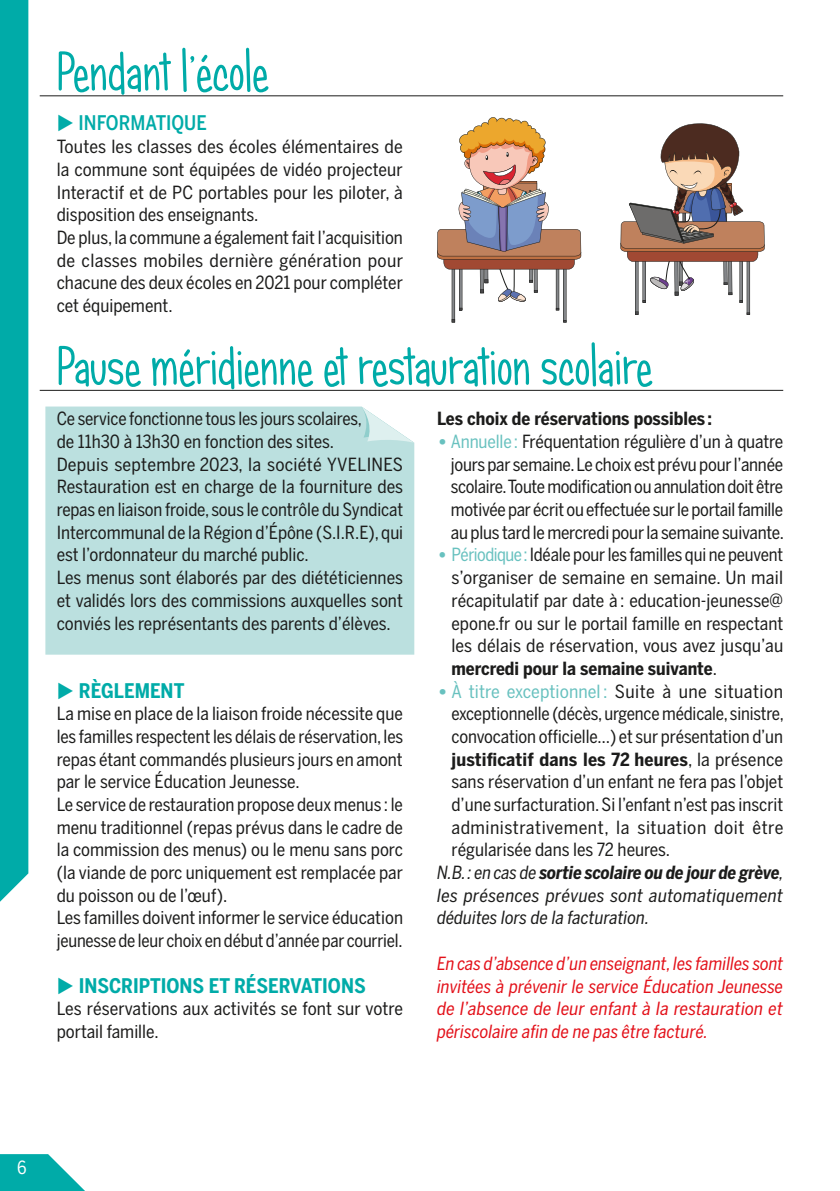
<style>
.page{position:relative;width:840px;height:1191px;background:#fff}
.page>*{position:absolute;margin:0;border:0;box-sizing:border-box;transform-origin:0 0}
.t1{font:54px "Candy Round BTN Cond";color:#00aba8}
.t2{font:700 20px "Benton Sans Cond";color:#00aba8}
.t3{font:500 20px "Benton Sans Cond";color:#00aba8}
.t4{font:18px/22.6px "Benton Sans Cond";color:#1c1c1b}
.t5{font:italic 18px/22.6px "Benton Sans Cond";color:#e31019;text-align:justify}
.t6{font:700 18px "Benton Sans Cond";color:#1c1c1b}
.t7{font:italic 18px "Benton Sans Cond";letter-spacing:.005em;color:#1c1c1b}
.t8{font:italic 700 18px "Benton Sans Cond";letter-spacing:-.005em;color:#1c1c1b}
.t9{font:18px "Benton Sans Cond";letter-spacing:.005em;color:#68c1bf}
.t10{font:18px "Benton Sans Cond";letter-spacing:.025em;color:#1c1c1b}
.t11{font:18px "Benton Sans Cond";color:#fff}
.s1{font-size:23.4px;color:#68c1bf}
.s2{color:#68c1bf}
.s3{font-weight:700}
.s4{font-size:23.4px}
.s5{color:#1c1c1b}
.s6{font-weight:400}
</style>
<div class="page">
<div style="left:45px;top:406px;width:369px;height:248px;background:#bbe0df"></div>
<svg style="left:361px;top:406px;width:53px;height:37px"></svg>
<hr style="left:40px;top:95px;width:742px;height:1px;background:#1c1c1b">
<hr style="left:40px;top:390px;width:742px;height:1px;background:#1c1c1b">
<svg style="left:634px;top:253px;width:4px;height:62px"></svg>
<svg style="left:634px;top:311px;width:4px;height:4px"></svg>
<hr style="left:746px;top:253px;width:3px;height:62px;background:#1d1e1c">
<svg style="left:620px;top:123px;width:144px;height:180px"></svg>
<svg style="left:451px;top:260px;width:4px;height:62px"></svg>
<svg style="left:451px;top:319px;width:4px;height:3px"></svg>
<hr style="left:563px;top:260px;width:3px;height:62px;background:#1d1e1c">
<hr style="left:459px;top:248px;width:3px;height:62px;background:#1d1e1c">
<svg style="left:555px;top:248px;width:4px;height:62px"></svg>
<svg style="left:437px;top:117px;width:144px;height:185px"></svg>
<svg style="left:0;top:1154px;width:85px;height:37px"></svg>
<div style="left:0;top:0;width:28px;height:902px;background:#00aba8"></div>
<h1 class="t1" style="left:57px;top:40px;width:213px">Pendant l’école</h1>
<p class="t3" style="left:57px;top:111px;width:151px">◆ INFORMATIQUE</p>
<p class="t4" style="left:57px;top:135px;width:347px">Toutes les classes des écoles élémentaires de la commune sont équipées de vidéo projecteur Interactif et de PC portables pour les piloter, à disposition des enseignants.<br>De plus, la commune a également fait l’acquisition de classes mobiles dernière génération pour chacune des deux écoles en 2021 pour compléter cet équipement.</p>
<h1 class="t1" style="left:57px;top:334px;width:597px">Pause méridienne et restauration scolaire</h1>
<p class="t4" style="left:57px;top:407px;width:348px">Ce service fonctionne tous les jours scolaires,<br>de 11h30 à 13h30 en fonction des sites.<br>Depuis septembre 2023, la société YVELINES Restauration est en charge de la fourniture des repas en liaison froide, sous le contrôle du Syndicat Intercommunal de la Région d’Épône (S.I.R.E), qui est l’ordonnateur du marché public.<br>Les menus sont élaborés par des diététiciennes et validés lors des commissions auxquelles sont conviés les représentants des parents d’élèves.</p>
<p class="t2" style="left:57px;top:678px;width:129px">◆ RÈGLEMENT</p>
<p class="t4" style="left:57px;top:702px;width:348px">La mise en place de la liaison froide nécessite que les familles respectent les délais de réservation, les repas étant commandés plusieurs jours en amont par le service Éducation Jeunesse.<br>Le service de restauration propose deux menus : le menu traditionnel (repas prévus dans le cadre de la commission des menus) ou le menu sans porc (la viande de porc uniquement est remplacée par du poisson ou de l’œuf).<br>Les familles doivent informer le service éducation jeunesse de leur choix en début d’année par courriel.</p>
<p class="t2" style="left:57px;top:973px;width:310px">◆ INSCRIPTIONS ET RÉSERVATIONS</p>
<p class="t4" style="left:57px;top:997px;width:347px">Les réservations aux activités se font sur votre portail famille.</p>
<p class="t6" style="left:437px;top:408px;width:276px">Les choix de réservations possibles :</p>
<p class="t4" style="left:450px;top:430px;width:334px;text-align:justify;text-indent:-14px"><span class="s1">•</span> <span class="s2">Annuelle:</span> Fréquentation régulière d’un à quatre jours par semaine. Le choix est prévu pour l’année scolaire. Toute modification ou annulation doit être motivée par écrit ou effectuée sur le portail famille au plus tard le mercredi pour la semaine suivante.</p>
<p class="t4" style="left:451px;top:543px;width:333px;text-align:justify;text-indent:-14px"><span class="s1">•</span> <span class="s2">Périodique:</span> Idéale pour les familles qui ne peuvent s’organiser de semaine en semaine. Un mail récapitulatif par date à : education-jeunesse@ epone.fr ou sur le portail famille en respectant les délais de réservation, vous avez jusqu’au <span class="s3">mercredi pour la semaine suivante</span>.</p>
<p class="t9" style="left:437px;top:680px;width:347px"><span class="s4">•</span> À titre exceptionnel : <span class="s5">Suite à une situation</span></p>
<p class="t4" style="left:451px;top:702px;width:334px">exceptionnelle (décès, urgence médicale, sinistre,</p>
<p class="t4" style="left:451px;top:725px;width:333px">convocation officielle…) et sur présentation d’un</p>
<p class="t6" style="left:451px;top:748px;width:333px">justificatif dans les 72 heures<span class="s6">, la présence</span></p>
<p class="t4" style="left:451px;top:770px;width:333px">sans réservation d’un enfant ne fera pas l’objet</p>
<p class="t4" style="left:451px;top:793px;width:333px">d’une surfacturation. Si l’enfant n’est pas inscrit</p>
<p class="t10" style="left:451px;top:816px;width:333px">administrativement, la situation doit être</p>
<p class="t4" style="left:451px;top:838px;width:220px">régularisée dans les 72 heures.</p>
<p class="t8" style="left:437px;top:862px;width:348px"><span class="s6">N.B.: en cas de</span> sortie scolaire ou de jour de grève<span class="s6">,</span></p>
<p class="t7" style="left:437px;top:884px;width:347px">les présences prévues sont automatiquement</p>
<p class="t7" style="left:437px;top:907px;width:214px">déduites lors de la facturation.</p>
<p class="t5" style="left:437px;top:951px;width:347px">En cas d’absence d’un enseignant, les familles sont invitées à prévenir le service Éducation Jeunesse de l’absence de leur enfant à la restauration et périscolaire afin de ne pas être facturé.</p>
<p class="t11" style="left:17px;top:1157px;width:11px">6</p>
</div>
